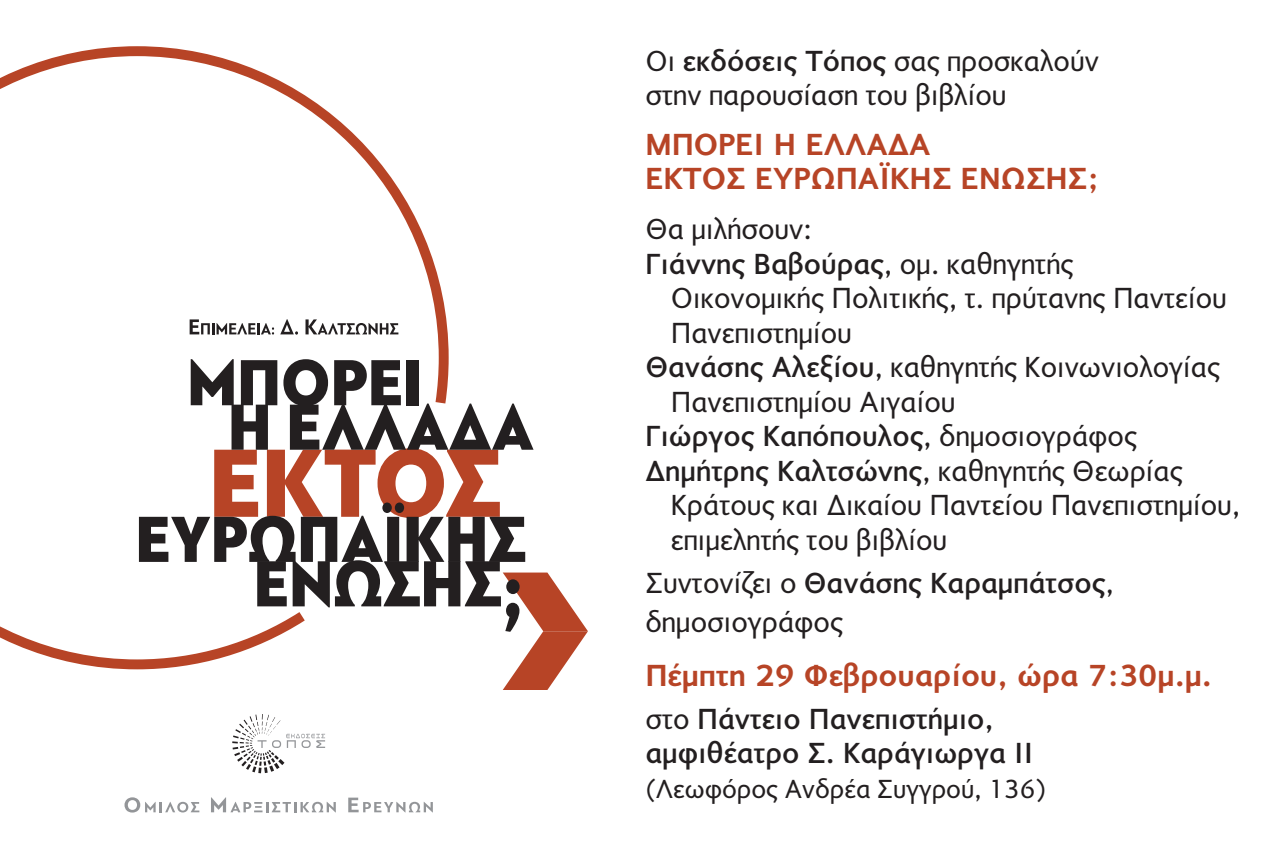
<style>
.page{position:relative;width:1279px;height:852px;background:#fff}
.page>*{position:absolute;margin:0;border:0;box-sizing:border-box;transform-origin:0 0}
.t1{font:700 31.5px/34.5px "PF Diplomat Sans";color:#b74426}
.t2{font:30px/34.5px "PF Diplomat Sans";color:#231f20}
.t3{font:500 30px/34.5px "PF Diplomat Sans";color:#231f20}
.t4{font:27px "PF Diplomat Sans";color:#231f20}
.s1{font-weight:500}
.s2{font-weight:400}
</style>
<div class="page">
<svg style="left:0;top:46px;width:448px;height:623px"></svg>
<svg style="left:190px;top:319px;width:84px;height:15px"></svg>
<svg style="left:280px;top:319px;width:18px;height:15px"></svg>
<svg style="left:305px;top:319px;width:93px;height:15px"></svg>
<svg style="left:139px;top:359px;width:449px;height:331px"></svg>
<svg style="left:124px;top:797px;width:75px;height:15px"></svg>
<svg style="left:211px;top:797px;width:125px;height:15px"></svg>
<svg style="left:348px;top:797px;width:85px;height:15px"></svg>
<svg style="left:232px;top:714px;width:93px;height:59px"></svg>
<p class="t2" style="left:645px;top:44px;width:455px">Oι <span class="s1">εκδόσεις Τόπος</span> σας προσκαλούν στην παρουσίαση του βιβλίου</p>
<p class="t1" style="left:645px;top:128px;width:455px">ΜΠΟΡΕΊ Η ΕΛΛΆΔΑ<br>ΕΚΤΌΣ ΕΥΡΩΠΑΪΚΉΣ ΈΝΩΣΗΣ;</p>
<p class="t2" style="left:645px;top:212px;width:168px">Θα μιλήσουν:</p>
<p class="t3" style="left:645px;top:247px;width:430px">Γιάννης Βαβούρας<span class="s2">, ομ. καθηγητής</span></p>
<p class="t2" style="left:671px;top:281px;width:557px">Οικονομικής Πολιτικής, τ. πρύτανης Παντείου</p>
<p class="t2" style="left:671px;top:316px;width:183px">Πανεπιστημίου</p>
<p class="t2" style="left:645px;top:350px;width:576px"><span class="s1">Θανάσης Αλεξίου</span>, καθηγητής Κοινωνιολογίας</p>
<p class="t2" style="left:671px;top:385px;width:286px">Πανεπιστημίου Αιγαίου</p>
<p class="t3" style="left:645px;top:419px;width:493px">Γιώργος Καπόπουλος<span class="s2">, δημοσιογράφος</span></p>
<p class="t3" style="left:645px;top:454px;width:539px">Δημήτρης Καλτσώνης<span class="s2">, καθηγητής Θεωρίας</span></p>
<p class="t2" style="left:671px;top:488px;width:571px">Κράτους και Δικαίου Παντείου Πανεπιστηµίου,</p>
<p class="t2" style="left:671px;top:523px;width:278px">επιμελητής του βιβλίου</p>
<p class="t2" style="left:645px;top:563px;width:470px;line-height:39px">Συντονίζει ο <span class="s1">Θανάσης Καραμπάτσος</span>, δημοσιογράφος</p>
<p class="t1" style="left:645px;top:658px;width:568px">Πέμπτη 29 Φεβρουαρίου, ώρα 7:30μ.μ.</p>
<p class="t3" style="left:645px;top:702px;width:389px"><span class="s2">στο</span> Πάντειο Πανεπιστήμιο, αμφιθέατρο Σ. Καράγιωργα ΙΙ</p>
<p class="t4" style="left:645px;top:774px;width:402px">(Λεωφόρος Ανδρέα Συγγρού, 136)</p>
</div>
